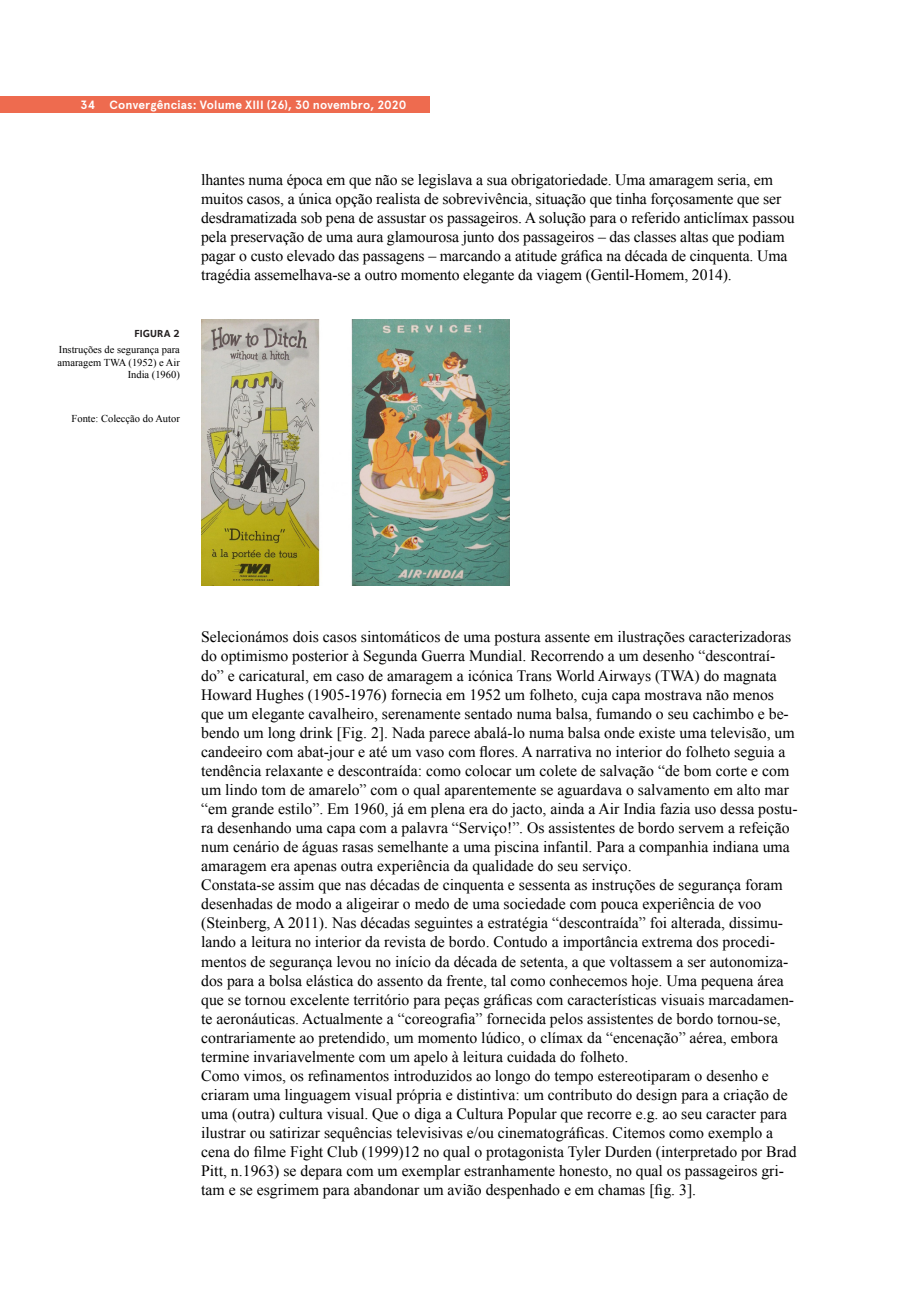
<style>
.page{position:relative;width:919px;height:1289px;background:#fff}
.page>*{position:absolute;margin:0;border:0;box-sizing:border-box;transform-origin:0 0}
.t1{font:15.75px/19px "Times New Roman";color:#000001}
.t2{font:700 12px "Apercu Pro";letter-spacing:.01em;color:#fff}
.t3{font:10.5px/12.6px "Times New Roman";color:#000001;text-align:right}
.t4{font:700 10.5px "Foundry Sterling";color:#231f20}
</style>
<div class="page">
<div style="left:0;top:96px;width:429px;height:17px;background:#ee6b4f"></div>
<img style="left:201px;top:320px;width:308px;height:265px">
<p class="t2" style="left:81px;top:95px;width:327px">34 Convergências: Volume XIII (26), 30 novembro, 2020</p>
<p class="t4" style="left:134px;top:327px;width:47px">FIGURA 2</p>
<p class="t3" style="left:58px;top:343px;width:124px">Instruções de segurança para amaragem TWA (1952) e Air<br>India (1960)</p>
<p class="t3" style="left:72px;top:412px;width:110px">Fonte: Colecção do Autor</p>
<p class="t1" style="left:201px;top:170px;width:595px">lhantes numa época em que não se legislava a sua obrigatoriedade. Uma amaragem seria, em muitos casos, a única opção realista de sobrevivência, situação que tinha forçosamente que ser desdramatizada sob pena de assustar os passageiros. A solução para o referido anticlímax passou pela preservação de uma aura glamourosa junto dos passageiros – das classes altas que podiam pagar o custo elevado das passagens – marcando a atitude gráfica na década de cinquenta. Uma tragédia assemelhava-se a outro momento elegante da viagem (Gentil-Homem, 2014).</p>
<p class="t1" style="left:201px;top:627px;width:598px">Selecionámos dois casos sintomáticos de uma postura assente em ilustrações caracterizadoras do optimismo posterior à Segunda Guerra Mundial. Recorrendo a um desenho “descontraí&shy;do” e caricatural, em caso de amaragem a icónica Trans World Airways (TWA) do magnata Howard Hughes (1905-1976) fornecia em 1952 um folheto, cuja capa mostrava não menos que um elegante cavalheiro, serenamente sentado numa balsa, fumando o seu cachimbo e be&shy;bendo um long drink [Fig. 2]. Nada parece abalá-lo numa balsa onde existe uma televisão, um candeeiro com abat-jour e até um vaso com flores. A narrativa no interior do folheto seguia a tendência relaxante e descontraída: como colocar um colete de salvação “de bom corte e com um lindo tom de amarelo” com o qual aparentemente se aguardava o salvamento em alto mar “em grande estilo”. Em 1960, já em plena era do jacto, ainda a Air India fazia uso dessa postu&shy;ra desenhando uma capa com a palavra “Serviço!”. Os assistentes de bordo servem a refeição num cenário de águas rasas semelhante a uma piscina infantil. Para a companhia indiana uma amaragem era apenas outra experiência da qualidade do seu serviço.<br>Constata-se assim que nas décadas de cinquenta e sessenta as instruções de segurança foram desenhadas de modo a aligeirar o medo de uma sociedade com pouca experiência de voo (Steinberg, A 2011). Nas décadas seguintes a estratégia “descontraída” foi alterada, dissimu&shy;lando a leitura no interior da revista de bordo. Contudo a importância extrema dos procedi&shy;mentos de segurança levou no início da década de setenta, a que voltassem a ser autonomiza&shy;dos para a bolsa elástica do assento da frente, tal como conhecemos hoje. Uma pequena área que se tornou excelente território para peças gráficas com características visuais marcadamen&shy;te aeronáuticas. Actualmente a “coreografia” fornecida pelos assistentes de bordo tornou-se, contrariamente ao pretendido, um momento lúdico, o clímax da “encenação” aérea, embora termine invariavelmente com um apelo à leitura cuidada do folheto.<br>Como vimos, os refinamentos introduzidos ao longo do tempo estereotiparam o desenho e criaram uma linguagem visual própria e distintiva: um contributo do design para a criação de uma (outra) cultura visual. Que o diga a Cultura Popular que recorre e.g. ao seu caracter para ilustrar ou satirizar sequências televisivas e/ou cinematográficas. Citemos como exemplo a cena do filme Fight Club (1999)12 no qual o protagonista Tyler Durden (interpretado por Brad Pitt, n.1963) se depara com um exemplar estranhamente honesto, no qual os passageiros gri&shy;tam e se esgrimem para abandonar um avião despenhado e em chamas [fig. 3].</p>
</div>
